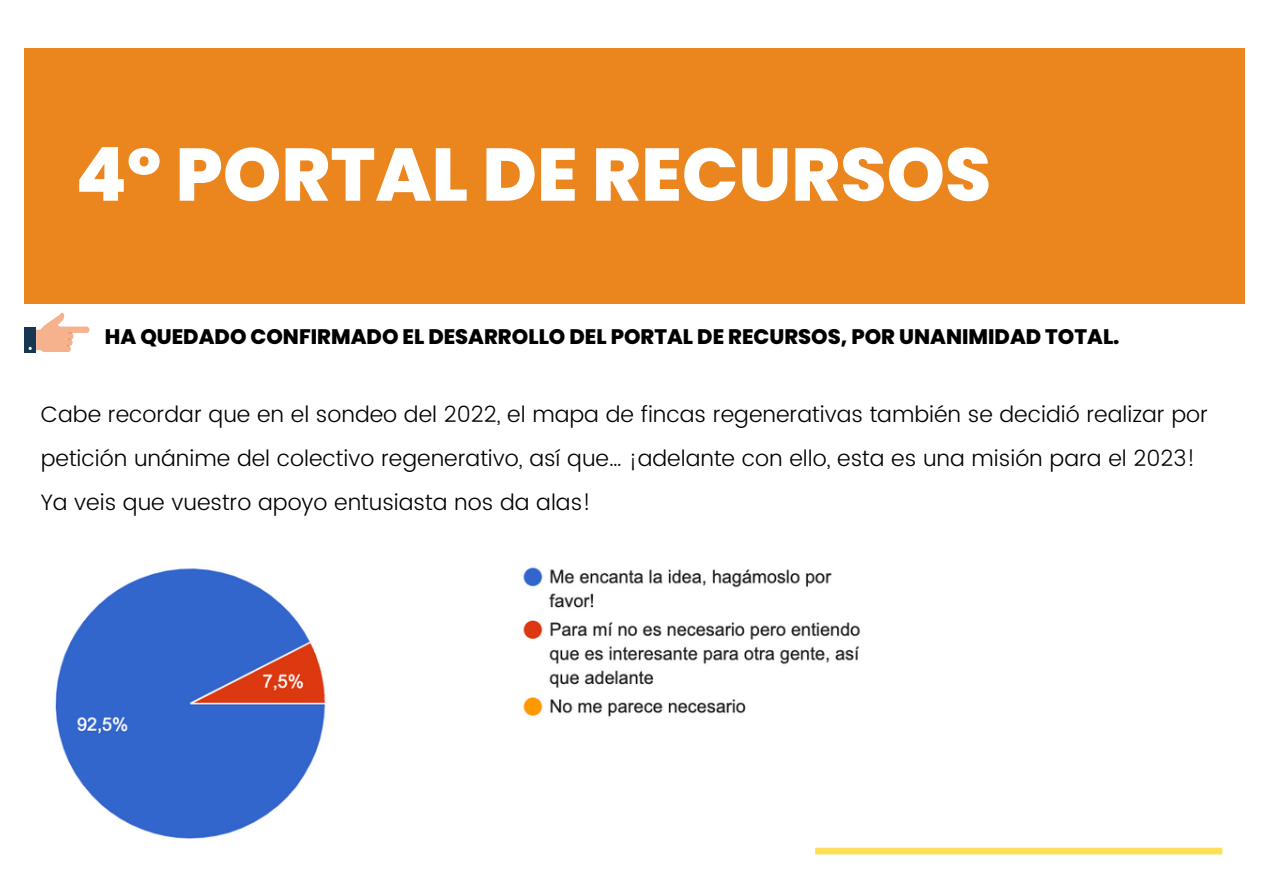
<style>
.page{position:relative;width:1263px;height:894px;background:#fff}
.page>*{position:absolute;margin:0;border:0;box-sizing:border-box;transform-origin:0 0}
.t1{font:800 74.4px "Poppins";color:#fff}
.t2{font:300 22.35px/43.8px "Poppins";color:#000}
.t3{font:800 21px "Poppins";color:#000}
</style>
<div class="page">
<div style="left:24px;top:48px;width:1221px;height:256px;background:#eb861f"></div>
<img style="left:55px;top:567px;width:806px;height:272px">
<div style="left:61px;top:326px;width:28px;height:7px;background:#f6b28d;border-radius:3px"></div>
<div style="left:24px;top:327px;width:12px;height:25px;background:#173651"></div>
<svg style="left:29px;top:312px;width:44px;height:40px"></svg>
<div style="left:815px;top:847px;width:407px;height:7px;background:#ffde59"></div>
<p class="t1" style="left:75px;top:122px;width:917px">4º PORTAL DE RECURSOS</p>
<p class="t3" style="left:105px;top:321px;width:1016px">HA QUEDADO CONFIRMADO EL DESARROLLO DEL PORTAL DE RECURSOS, POR UNANIMIDAD TOTAL.</p>
<p class="t2" style="left:41px;top:392px;width:1169px">Cabe recordar que en el sondeo del 2022, el mapa de fincas regenerativas también se decidió realizar por petición unánime del colectivo regenerativo, así que… ¡adelante con ello, esta es una misión para el 2023!<br>Ya veis que vuestro apoyo entusiasta nos da alas!</p>
</div>
